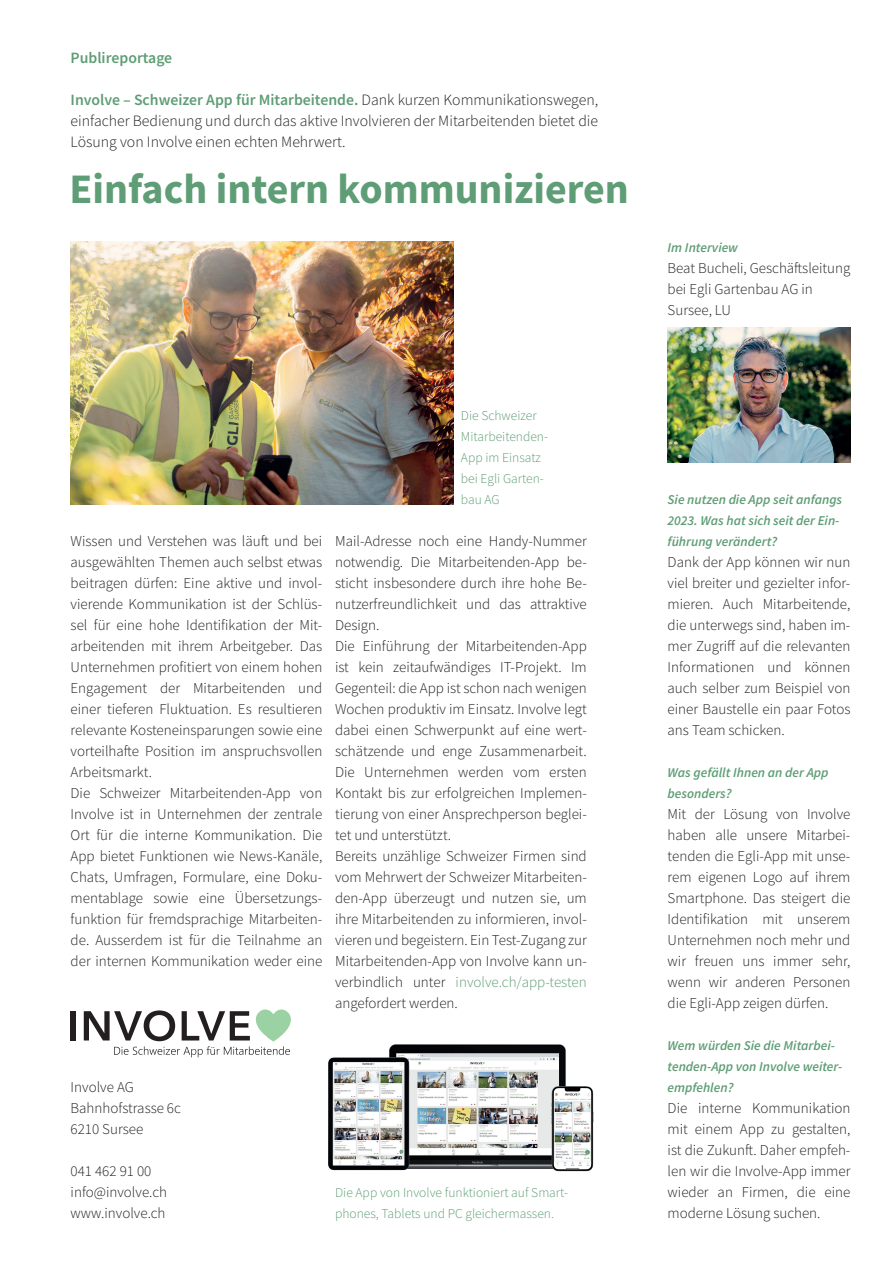
<style>
.page{position:relative;width:893px;height:1263px;background:#fff}
.page>*{position:absolute;margin:0;border:0;box-sizing:border-box;transform-origin:0 0}
.t1{font:700 42px "Source Sans Pro";color:#5e9d75}
.t2{font:300 15.75px/21px "Source Sans Pro";color:#231f20;text-align:justify}
.t3{font:600 15.75px "Source Sans Pro";color:#5e9d75}
.t4{font:300 15px/21px "Source Sans Pro";color:#231f20}
.t5{font:italic 600 13.5px/21px "Source Sans Pro";color:#5e9d75}
.t6{font:300 13.5px/21px "Source Sans Pro";color:#5e9d75}
.s1{font-weight:600;color:#5e9d75}
.s2{color:#5e9d75}
</style>
<div class="page">
<img style="left:71px;top:242px;width:383px;height:262px">
<img style="left:668px;top:328px;width:182px;height:134px">
<img style="left:328px;top:1044px;width:266px;height:128px">
<div style="left:71px;top:1011px;width:5px;height:29px;background:#231f20"></div>
<svg style="left:84px;top:1009px;width:207px;height:48px"></svg>
<p class="t3" style="left:71px;top:47px;width:103px">Publireportage</p>
<p class="t2" style="left:71px;top:89px;width:529px"><span class="s1">Involve – Schweizer App für Mitarbeitende.</span> Dank kurzen Kommunikationswegen, einfacher Bedienung und durch das aktive Involvieren der Mitarbeitenden bietet die Lösung von Involve einen echten Mehrwert.</p>
<h1 class="t1" style="left:70px;top:160px;width:561px">Einfach intern kommunizieren</h1>
<p class="t6" style="left:461px;top:405px;width:89px">Die Schweizer<br>Mitarbeitenden-<br>App im Einsatz bei Egli Garten&shy;bau AG</p>
<p class="t4" style="left:71px;top:531px;width:253px">Wissen und Verstehen was läuft und bei ausgewählten Themen auch selbst etwas beitragen dürfen: Eine aktive und invol&shy;vierende Kommunikation ist der Schlüs&shy;sel für eine hohe Identifikation der Mit&shy;arbeitenden mit ihrem Arbeitgeber. Das Unternehmen profitiert von einem hohen Engagement der Mitarbeitenden und einer tieferen Fluktuation. Es resultieren relevante Kosteneinsparungen sowie eine vorteilhafte Position im anspruchsvollen Arbeitsmarkt.<br>Die Schweizer Mitarbeitenden-App von Involve ist in Unternehmen der zentrale Ort für die interne Kommunikation. Die App bietet Funktionen wie News-Kanäle, Chats, Umfragen, Formulare, eine Doku&shy;mentablage sowie eine Übersetzungs&shy;funktion für fremdsprachige Mitarbeiten&shy;de. Ausserdem ist für die Teilnahme an der internen Kommunikation weder eine</p>
<p class="t4" style="left:335px;top:531px;width:253px">Mail-Adresse noch eine Handy-Nummer notwendig. Die Mitarbeitenden-App be&shy;sticht insbesondere durch ihre hohe Be&shy;nutzerfreundlichkeit und das attraktive Design.<br>Die Einführung der Mitarbeitenden-App ist kein zeitaufwändiges IT-Projekt. Im Gegenteil: die App ist schon nach wenigen Wochen produktiv im Einsatz. Involve legt dabei einen Schwerpunkt auf eine wert&shy;schätzende und enge Zusammenarbeit.<br>Die Unternehmen werden vom ersten Kontakt bis zur erfolgreichen Implemen&shy;tierung von einer Ansprechperson beglei&shy;tet und unterstützt.<br>Bereits unzählige Schweizer Firmen sind vom Mehrwert der Schweizer Mitarbeiten&shy;den-App überzeugt und nutzen sie, um ihre Mitarbeitenden zu informieren, invol&shy;vieren und begeistern. Ein Test-Zugang zur Mitarbeitenden-App von Involve kann un&shy;verbindlich unter <span class="s2">involve.ch/app-testen </span>angefordert werden.</p>
<p class="t4" style="left:71px;top:1077px;width:112px">Involve AG<br>Bahnhofstrasse 6c<br>6210 Sursee</p>
<p class="t4" style="left:71px;top:1161px;width:98px">041 462 91 00 info@involve.ch www.involve.ch</p>
<p class="t6" style="left:335px;top:1182px;width:235px">Die App von Involve funktioniert auf Smart&shy;phones, Tablets und PC gleichermassen.</p>
<p class="t5" style="left:668px;top:237px;width:72px">Im Interview</p>
<p class="t4" style="left:668px;top:258px;width:184px">Beat Bucheli, Geschäftsleitung bei Egli Gartenbau AG in<br>Sursee, LU</p>
<p class="t5" style="left:668px;top:489px;width:176px">Sie nutzen die App seit anfangs<br>2023. Was hat sich seit der Ein&shy;führung verändert?</p>
<p class="t4" style="left:668px;top:552px;width:184px;text-align:justify">Dank der App können wir nun viel breiter und gezielter infor&shy;mieren. Auch Mitarbeitende, die unterwegs sind, haben im&shy;mer Zugriff auf die relevanten Informationen und können auch selber zum Beispiel von einer Baustelle ein paar Fotos ans Team schicken.</p>
<p class="t5" style="left:668px;top:762px;width:162px">Was gefällt Ihnen an der App besonders?</p>
<p class="t4" style="left:668px;top:804px;width:184px;text-align:justify">Mit der Lösung von Involve haben alle unsere Mitarbei&shy;tenden die Egli-App mit unse&shy;rem eigenen Logo auf ihrem Smartphone. Das steigert die Identifikation mit unserem Unternehmen noch mehr und wir freuen uns immer sehr, wenn wir anderen Personen die Egli-App zeigen dürfen.</p>
<p class="t5" style="left:668px;top:1035px;width:176px">Wem würden Sie die Mitarbei&shy;tenden-App von Involve weiter&shy;empfehlen?</p>
<p class="t4" style="left:668px;top:1098px;width:184px;text-align:justify">Die interne Kommunikation mit einem App zu gestalten, ist die Zukunft. Daher empfeh&shy;len wir die Involve-App immer wieder an Firmen, die eine moderne Lösung suchen.</p>
</div>
